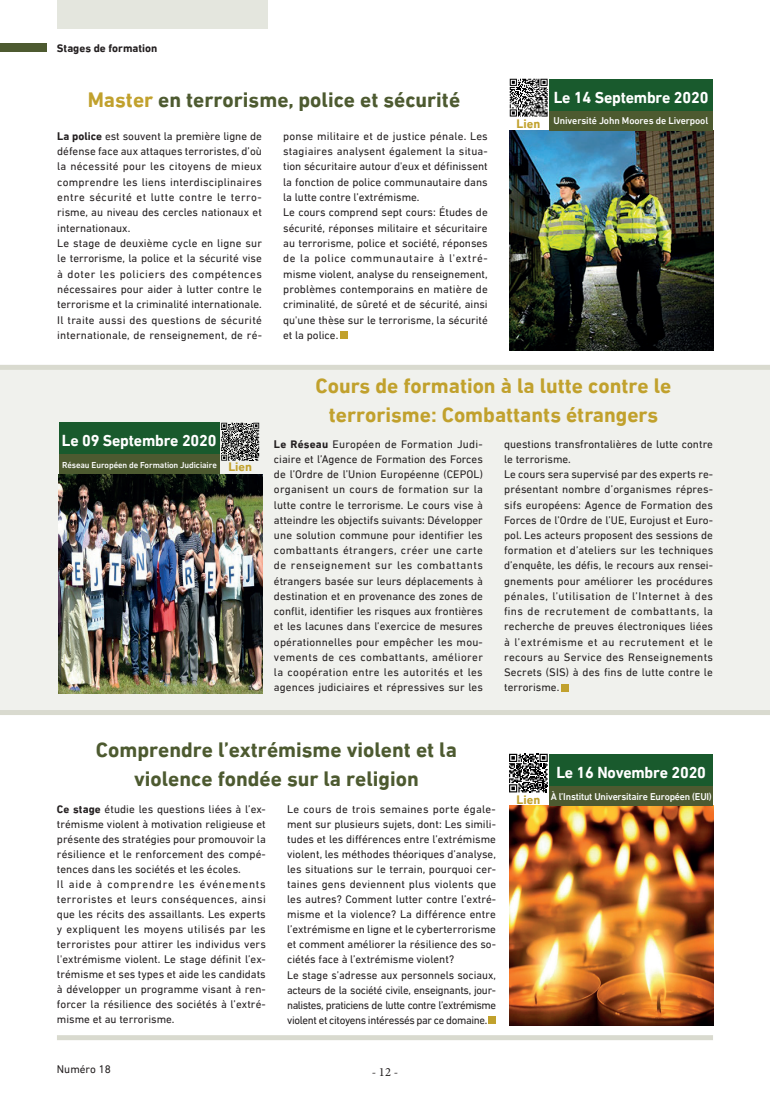
<style>
.page{position:relative;width:770px;height:1106px;background:#fff}
.page>*{position:absolute;margin:0;border:0;box-sizing:border-box;transform-origin:0 0}
.t1{font:700 21.25px/28.8px "DIN Next LT Arabic";color:#4d5a30;text-align:center}
.t2{font:700 21.25px/28.8px "DIN Next LT Arabic";color:#c1a12d;text-align:center}
.t3{font:700 16.25px "DIN Next LT Arabic";letter-spacing:-.01em;color:#fff}
.t4{font:700 12.5px "DIN Next LTW23";color:#c1a12d}
.t5{font:12.5px "Minion Pro";color:#231f20}
.t6{font:11.25px/15.2px "DIN Next LT Arabic";color:#231f20}
.t7{font:700 11.25px "DIN Next LT Arabic";color:#231f20}
.t8{font:500 10px "DIN Next LT Arabic";letter-spacing:-.02em;color:#fff}
.t9{font:500 8.75px "DIN Next LT Arabic";letter-spacing:-.01em;color:#fff}
.s1{color:#c1a12d}
.s2{font-weight:700}
</style>
<div class="page">
<div style="left:0;top:366px;width:769px;height:346px;background:#f0f1ed"></div>
<div style="left:341px;top:332px;width:7px;height:7px;background:#c1a12d"></div>
<div style="left:0;top:365px;width:769px;height:5px;background:#d9dacf"></div>
<div style="left:0;top:710px;width:769px;height:5px;background:#d9dacf"></div>
<div style="left:561px;top:684px;width:7px;height:7px;background:#c1a12d"></div>
<div style="left:488px;top:1016px;width:8px;height:7px;background:#c1a12d"></div>
<img style="left:509px;top:130px;width:203px;height:221px">
<img style="left:509px;top:805px;width:203px;height:221px">
<div style="left:549px;top:79px;width:163px;height:35px;background:#195a2d"></div>
<div style="left:549px;top:754px;width:163px;height:35px;background:#195a2d"></div>
<div style="left:549px;top:111px;width:163px;height:19px;background:#4d5a30"></div>
<div style="left:549px;top:786px;width:163px;height:19px;background:#4d5a30"></div>
<img style="left:59px;top:474px;width:203px;height:220px">
<div style="left:59px;top:423px;width:161px;height:35px;background:#195a2d"></div>
<div style="left:59px;top:455px;width:161px;height:19px;background:#4d5a30"></div>
<svg style="left:509px;top:79px;width:38px;height:38px"></svg>
<svg style="left:221px;top:423px;width:38px;height:38px"></svg>
<div style="left:57px;top:0;width:210px;height:29px;background:#e4e6de"></div>
<div style="left:57px;top:1035px;width:655px;height:5px;background:#d9dacf"></div>
<div style="left:0;top:43px;width:47px;height:9px;background:#4d5a30"></div>
<svg style="left:509px;top:754px;width:38px;height:38px"></svg>
<p class="t7" style="left:57px;top:41px;width:102px">Stages de formation</p>
<h1 class="t1" style="left:88px;top:85px;width:374px"><span class="s1">Master</span> en terrorisme, police et sécurité</h1>
<p class="t6" style="left:57px;top:128px;width:206px"><span class="s2">La police</span> est souvent la première ligne de défense face aux attaques terroristes, d’où la nécessité pour les citoyens de mieux comprendre les liens interdisciplinaires entre sécurité et lutte contre le terro&shy;risme, au niveau des cercles nationaux et internationaux.<br>Le stage de deuxième cycle en ligne sur le terrorisme, la police et la sécurité vise à doter les policiers des compétences nécessaires pour aider à lutter contre le terrorisme et la criminalité internationale.<br>Il traite aussi des questions de sécurité internationale, de renseignement, de ré-</p>
<p class="t6" style="left:283px;top:128px;width:206px">ponse militaire et de justice pénale. Les stagiaires analysent également la situa&shy;tion sécuritaire autour d'eux et définissent la fonction de police communautaire dans la lutte contre l’extrémisme.<br>Le cours comprend sept cours: Études de sécurité, réponses militaire et sécuritaire au terrorisme, police et société, réponses de la police communautaire à l'extré&shy;misme violent, analyse du renseignement, problèmes contemporains en matière de criminalité, de sûreté et de sécurité, ainsi qu'une thèse sur le terrorisme, la sécurité et la police.</p>
<p class="t4" style="left:516px;top:117px;width:25px">Lien</p>
<h2 class="t3" style="left:553px;top:88px;width:156px">Le 14 Septembre 2020</h2>
<p class="t8" style="left:553px;top:115px;width:156px">Université John Moores de Liverpool</p>
<h2 class="t3" style="left:62px;top:431px;width:156px">Le 09 Septembre 2020</h2>
<p class="t9" style="left:62px;top:460px;width:156px">Réseau Européen de Formation Judiciaire</p>
<p class="t4" style="left:228px;top:459px;width:25px">Lien</p>
<h1 class="t2" style="left:315px;top:371px;width:357px">Cours de formation à la lutte contre le terrorisme: Combattants étrangers</h1>
<p class="t6" style="left:274px;top:436px;width:210px;text-align:justify"><span class="s2">Le Réseau</span> Européen de Formation Judi&shy;ciaire et l’Agence de Formation des Forces de l’Ordre de l’Union Européenne (CEPOL) organisent un cours de formation sur la lutte contre le terrorisme. Le cours vise à atteindre les objectifs suivants: Développer une solution commune pour identifier les combattants étrangers, créer une carte de renseignement sur les combattants étrangers basée sur leurs déplacements à destination et en provenance des zones de conflit, identifier les risques aux frontières et les lacunes dans l’exercice de mesures opérationnelles pour empêcher les mou&shy;vements de ces combattants, améliorer la coopération entre les autorités et les agences judiciaires et répressives sur les</p>
<p class="t6" style="left:504px;top:436px;width:210px">questions transfrontalières de lutte contre le terrorisme.<br>Le cours sera supervisé par des experts re&shy;présentant nombre d’organismes répres&shy;sifs européens: Agence de Formation des Forces de l’Ordre de l’UE, Eurojust et Euro&shy;pol. Les acteurs proposent des sessions de formation et d’ateliers sur les techniques d’enquête, les défis, le recours aux rensei&shy;gnements pour améliorer les procédures pénales, l’utilisation de l’Internet à des fins de recrutement de combattants, la recherche de preuves électroniques liées à l’extrémisme et au recrutement et le recours au Service des Renseignements Secrets (SIS) à des fins de lutte contre le terrorisme.</p>
<h1 class="t1" style="left:96px;top:735px;width:362px">Comprendre l’extrémisme violent et la violence fondée sur la religion</h1>
<p class="t6" style="left:57px;top:802px;width:210px"><span class="s2">Ce stage</span> étudie les questions liées à l’ex&shy;trémisme violent à motivation religieuse et présente des stratégies pour promouvoir la résilience et le renforcement des compé&shy;tences dans les sociétés et les écoles.<br>Il aide à comprendre les événements terroristes et leurs conséquences, ainsi que les récits des assaillants. Les experts y expliquent les moyens utilisés par les terroristes pour attirer les individus vers l'extrémisme violent. Le stage définit l’ex&shy;trémisme et ses types et aide les candidats à développer un programme visant à ren&shy;forcer la résilience des sociétés à l’extré&shy;misme et au terrorisme.</p>
<p class="t6" style="left:287px;top:802px;width:210px">Le cours de trois semaines porte égale&shy;ment sur plusieurs sujets, dont: Les simili&shy;tudes et les différences entre l’extrémisme violent, les méthodes théoriques d’analyse, les situations sur le terrain, pourquoi cer&shy;taines gens deviennent plus violents que les autres? Comment lutter contre l’extré&shy;misme et la violence? La différence entre l’extrémisme en ligne et le cyberterrorisme et comment améliorer la résilience des so&shy;ciétés face à l’extrémisme violent?<br>Le stage s’adresse aux personnels sociaux, acteurs de la société civile, enseignants, jour&shy;nalistes, praticiens de lutte contre l’extrémisme violent et citoyens intéressés par ce domaine.</p>
<p class="t6" style="left:57px;top:1062px;width:56px">Numéro 18</p>
<p class="t5" style="left:371px;top:1063px;width:28px">- 12 -</p>
<p class="t4" style="left:516px;top:792px;width:25px">Lien</p>
<h2 class="t3" style="left:556px;top:763px;width:151px">Le 16 Novembre 2020</h2>
<p class="t8" style="left:550px;top:790px;width:162px">À l’Institut Universitaire Européen (EUI)</p>
</div>
